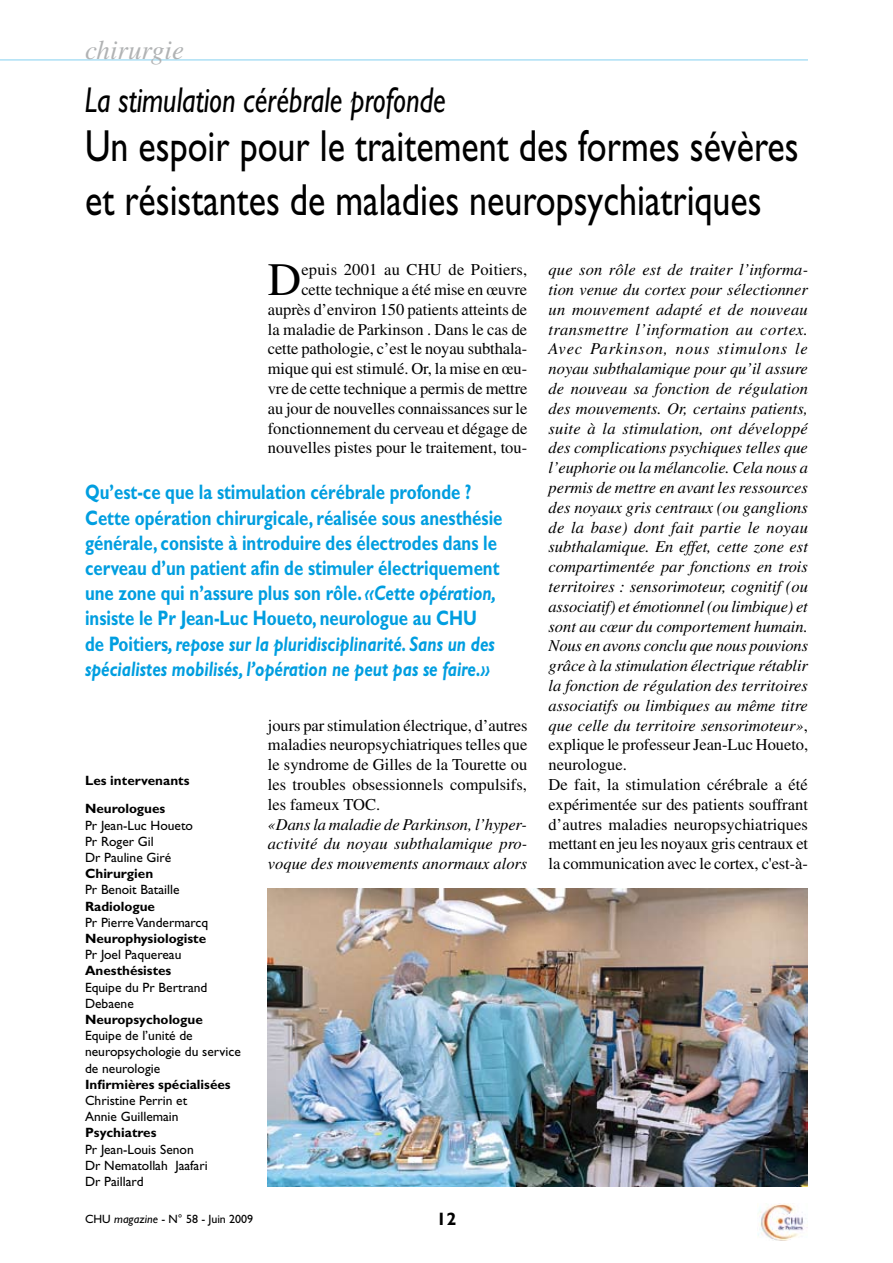
<style>
.page{position:relative;width:893px;height:1263px;background:#fff}
.page>*{position:absolute;margin:0;border:0;box-sizing:border-box;transform-origin:0 0}
.t1{font:46.35px "Times";color:#000}
.t2{font:45px/54px "Gill Sans";color:#000;scale:.8 1}
.t3{font:italic 36px "Gill Sans";color:#000;scale:.8 1}
.t4{font:italic 27px "Times";color:#b1b3b4}
.t5{font:700 21px/25.2px "Gill Sans";color:#009ee0;scale:.8 1}
.t6{font:700 18px "Gill Sans";color:#000}
.t7{font:italic 16.5px/19.8px "Times";color:#000}
.t8{font:16.5px/19.8px "Times";letter-spacing:-.005em;color:#000;text-align:right}
.t9{font:13.5px/16.2px "Gill Sans";color:#000}
.t10{font:700 13.5px/28.2px "Gill Sans";color:#000}
.t11{font:12px "Gill Sans";color:#000}
.s1{font-style:normal}
.s2{font-style:italic}
</style>
<div class="page">
<hr style="left:0;top:60px;width:808px;height:1px;background:#83d0f0">
<img style="left:757px;top:1203px;width:51px;height:38px">
<img style="left:268px;top:889px;width:540px;height:297px">
<h3 class="t4" style="left:85px;top:35px;width:101px">chirurgie</h3>
<h3 class="t3" style="left:85px;top:79px;width:452px">La stimulation cérébrale profonde</h3>
<h2 class="t2" style="left:85px;top:119px;width:893px">Un espoir pour le traitement des formes sévères et résistantes de maladies neuropsychiatriques</h2>
<p class="t8" style="left:268px;top:260px;width:261px">epuis 2001 au CHU de Poitiers, cette technique a été mise en œuvre auprès d’environ 150 patients atteints de la maladie de Parkinson . Dans le cas de cette pathologie, c’est le noyau subthala&shy;mique qui est stimulé. Or, la mise en œu&shy;vre de cette technique a permis de mettre au jour de nouvelles connaissances sur le fonctionnement du cerveau et dégage de nouvelles pistes pour le traitement, tou-</p>
<p class="t7" style="left:549px;top:260px;width:261px">que son rôle est de traiter l’informa&shy;tion venue du cortex pour sélectionner un mouvement adapté et de nouveau transmettre l’information au cortex.<br>Avec Parkinson, nous stimulons le noyau subthalamique pour qu’il assure de nouveau sa fonction de régulation des mouvements. Or, certains patients, suite à la stimulation, ont développé des complications psychiques telles que l’euphorie ou la mélancolie. Cela nous a permis de mettre en avant les ressources des noyaux gris centraux (ou ganglions de la base) dont fait partie le noyau subthalamique. En effet, cette zone est compartimentée par fonctions en trois territoires : sensorimoteur, cognitif (ou associatif) et émotionnel (ou limbique) et sont au cœur du comportement humain.<br>Nous en avons conclu que nous pouvions grâce à la stimulation électrique rétablir la fonction de régulation des territoires associatifs ou limbiques au même titre que celle du territoire sensorimoteur»<span class="s1">, explique le professeur Jean-Luc Houeto, neurologue.<br>De fait, la stimulation cérébrale a été expérimentée sur des patients souffrant d’autres maladies neuropsychiatriques mettant en jeu les noyaux gris centraux et la communication avec le cortex, c'est-à-</span></p>
<h1 class="t1" style="left:268px;top:253px;width:35px">D</h1>
<p class="t5" style="left:85px;top:480px;width:523px">Qu’est-ce que la stimulation cérébrale profonde ?<br>Cette opération chirurgicale, réalisée sous anesthésie générale, consiste à introduire des électrodes dans le cerveau d’un patient afin de stimuler électriquement une zone qui n’assure plus son rôle. <span class="s2">«Cette opération, </span>insiste le Pr Jean-Luc Houeto, neurologue au CHU<br>de Poitiers<span class="s2">, repose sur la pluridisciplinarité. Sans un des spécialistes mobilisés, l’opération ne peut pas se faire.»</span></p>
<p class="t8" style="left:268px;top:715px;width:261px;text-align:justify">jours par stimulation électrique, d’autres maladies neuropsychiatriques telles que le syndrome de Gilles de la Tourette ou les troubles obsessionnels compulsifs, les fameux TOC.</p>
<p class="t7" style="left:268px;top:814px;width:261px;text-align:justify">«Dans la maladie de Parkinson, l’hyper&shy;activité du noyau subthalamique pro&shy;voque des mouvements anormaux alors</p>
<p class="t10" style="left:85px;top:766px;width:106px">Les intervenants<br>Neurologues</p>
<p class="t9" style="left:85px;top:817px;width:109px">Pr Jean-Luc Houeto<br>Pr Roger Gil<br>Dr Pauline Giré</p>
<p class="t10" style="left:85px;top:859px;width:70px">Chirurgien</p>
<p class="t9" style="left:85px;top:882px;width:96px">Pr Benoit Bataille</p>
<p class="t10" style="left:85px;top:892px;width:71px">Radiologue</p>
<p class="t9" style="left:85px;top:914px;width:125px">Pr Pierre Vandermarcq</p>
<p class="t10" style="left:85px;top:924px;width:123px">Neurophysiologiste</p>
<p class="t9" style="left:85px;top:947px;width:98px">Pr Joel Paquereau</p>
<p class="t10" style="left:85px;top:957px;width:88px">Anesthésistes</p>
<p class="t9" style="left:85px;top:979px;width:124px">Equipe du Pr Bertrand<br>Debaene</p>
<p class="t10" style="left:85px;top:1005px;width:119px">Neuropsychologue</p>
<p class="t9" style="left:85px;top:1028px;width:157px">Equipe de l’unité de neuropsychologie du service de neurologie</p>
<p class="t10" style="left:85px;top:1070px;width:147px">Infirmières spécialisées</p>
<p class="t9" style="left:85px;top:1092px;width:104px">Christine Perrin et<br>Annie Guillemain</p>
<p class="t10" style="left:85px;top:1119px;width:73px">Psychiatres</p>
<p class="t9" style="left:85px;top:1141px;width:124px">Pr Jean-Louis Senon<br>Dr Nematollah Jaafari<br>Dr Paillard</p>
<p class="t11" style="left:85px;top:1212px;width:170px">CHU <span class="s2">magazine</span> - N° 58 - Juin 2009</p>
<p class="t6" style="left:437px;top:1209px;width:21px">12</p>
</div>
